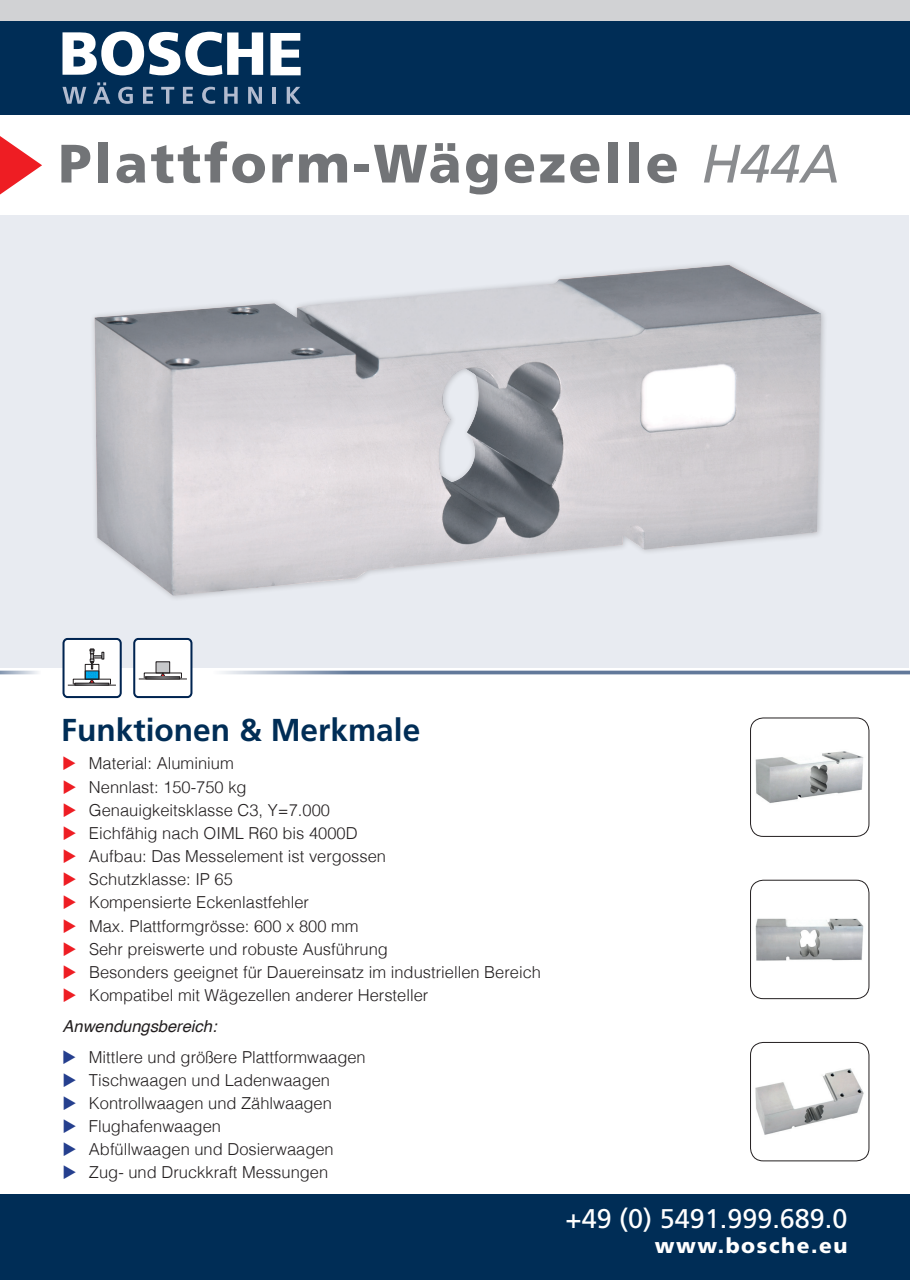
<style>
.page{position:relative;width:910px;height:1280px;background:#fff}
.page>*{position:absolute;margin:0;border:0;box-sizing:border-box;transform-origin:0 0}
.t1{font:900 54px "Frutiger LT Std";letter-spacing:.05em;color:#727477}
.t2{font:700 31.65px "Frutiger LT Std";color:#002d56}
.t3{font:27px "Frutiger LT Std";color:#fff}
.t4{font:900 21px "Frutiger LT Std";letter-spacing:.075em;color:#fff}
.t5{font:300 16.5px "Helvetica";color:#231f20}
.t6{font:italic 16.5px "Helvetica";color:#231f20}
.s1{font-weight:400;font-style:italic;color:#8a8c8f}
.s2{color:#ee1d23}
.s3{color:#253f8e}
</style>
<div class="page">
<div style="left:0;top:0;width:910px;height:30px;background:#d1d2d4"></div>
<div style="left:0;top:21px;width:910px;height:93px;background:#002d56"></div>
<div style="left:0;top:216px;width:909px;height:452px;background:#e8ebf1"></div>
<hr style="left:213px;top:671px;width:697px;height:3px;background:#62799a">
<div style="left:0;top:1194px;width:910px;height:85px;background:#002d56"></div>
<svg style="left:0;top:136px;width:42px;height:59px"></svg>
<hr style="left:0;top:671px;width:41px;height:3px;background:#62799a">
<svg style="left:270px;top:33px;width:31px;height:42px"></svg>
<svg style="left:63px;top:32px;width:200px;height:44px"></svg>
<svg style="left:63px;top:87px;width:23px;height:17px"></svg>
<svg style="left:93px;top:82px;width:17px;height:22px"></svg>
<svg style="left:118px;top:87px;width:15px;height:17px"></svg>
<svg style="left:143px;top:87px;width:10px;height:17px"></svg>
<svg style="left:161px;top:87px;width:13px;height:17px"></svg>
<svg style="left:183px;top:87px;width:10px;height:17px"></svg>
<svg style="left:202px;top:87px;width:13px;height:17px"></svg>
<svg style="left:224px;top:87px;width:14px;height:17px"></svg>
<svg style="left:248px;top:87px;width:14px;height:17px"></svg>
<hr style="left:273px;top:87px;width:3px;height:17px;background:#b2bbcf">
<svg style="left:287px;top:87px;width:14px;height:17px"></svg>
<img style="left:750px;top:718px;width:119px;height:118px">
<div style="left:750px;top:718px;width:119px;height:119px;border:1px solid #231f20;border-radius:13px"></div>
<div style="left:64px;top:639px;width:57px;height:58px;background:#fff;border-radius:4px"></div>
<div style="left:63px;top:638px;width:59px;height:60px;border:2px solid #002451;border-radius:4px"></div>
<div style="left:134px;top:639px;width:57px;height:58px;background:#fff;border-radius:4px"></div>
<div style="left:133px;top:638px;width:59px;height:60px;border:2px solid #002451;border-radius:4px"></div>
<hr style="left:68px;top:685px;width:48px;height:1px;background:#231f20">
<div style="left:73px;top:679px;width:38px;height:6px;border:1px solid #231f20"></div>
<div style="left:85px;top:664px;width:14px;height:16px;border:1px solid #231f20"></div>
<svg style="left:86px;top:649px;width:18px;height:34px"></svg>
<div style="left:75px;top:683px;width:34px;height:2px;border:1px solid #231f20"></div>
<div style="left:156px;top:662px;width:14px;height:11px;background:#c7c8ca"></div>
<div style="left:156px;top:662px;width:14px;height:11px;border:1px solid #231f20"></div>
<hr style="left:139px;top:679px;width:48px;height:1px;background:#231f20">
<div style="left:144px;top:672px;width:38px;height:6px;border:1px solid #231f20"></div>
<svg style="left:160px;top:672px;width:6px;height:5px"></svg>
<div style="left:146px;top:677px;width:34px;height:2px;border:1px solid #231f20"></div>
<img style="left:750px;top:880px;width:119px;height:119px">
<div style="left:750px;top:880px;width:119px;height:119px;border:1px solid #231f20;border-radius:13px"></div>
<img style="left:95px;top:265px;width:726px;height:331px">
<img style="left:750px;top:1042px;width:119px;height:119px">
<div style="left:750px;top:1042px;width:119px;height:119px;border:1px solid #231f20;border-radius:13px"></div>
<h1 class="t1" style="left:58px;top:131px;width:782px">Plattform-Wägezelle <span class="s1">H44A</span></h1>
<h2 class="t2" style="left:61px;top:712px;width:361px">Funktionen &amp; Merkmale</h2>
<p class="t5" style="left:62px;top:749px;width:173px"><span class="s2">◆</span> Material: Aluminium</p>
<p class="t5" style="left:62px;top:773px;width:186px"><span class="s2">◆</span> Nennlast: 150-750 kg</p>
<p class="t5" style="left:62px;top:796px;width:269px"><span class="s2">◆</span> Genauigkeitsklasse C3, Y=7.000</p>
<p class="t5" style="left:62px;top:819px;width:297px"><span class="s2">◆</span> Eichfähig nach OIML R60 bis 4000D</p>
<p class="t5" style="left:62px;top:842px;width:325px"><span class="s2">◆</span> Aufbau: Das Messelement ist vergossen</p>
<p class="t5" style="left:62px;top:865px;width:172px"><span class="s2">◆</span> Schutzklasse: IP 65</p>
<p class="t5" style="left:62px;top:888px;width:248px"><span class="s2">◆</span> Kompensierte Eckenlastfehler</p>
<p class="t5" style="left:62px;top:912px;width:298px"><span class="s2">◆</span> Max. Plattformgrösse: 600 x 800 mm</p>
<p class="t5" style="left:62px;top:935px;width:327px"><span class="s2">◆</span> Sehr preiswerte und robuste Ausführung</p>
<p class="t5" style="left:62px;top:958px;width:480px"><span class="s2">◆</span> Besonders geeignet für Dauereinsatz im industriellen Bereich</p>
<p class="t5" style="left:62px;top:981px;width:367px"><span class="s2">◆</span> Kompatibel mit Wägezellen anderer Hersteller</p>
<p class="t6" style="left:63px;top:1013px;width:156px">Anwendungsbereich:</p>
<p class="t5" style="left:62px;top:1043px;width:305px"><span class="s3">◆</span> Mittlere und größere Plattformwaagen</p>
<p class="t5" style="left:62px;top:1066px;width:269px"><span class="s3">◆</span> Tischwaagen und Ladenwaagen</p>
<p class="t5" style="left:62px;top:1089px;width:271px"><span class="s3">◆</span> Kontrollwaagen und Zählwaagen</p>
<p class="t5" style="left:62px;top:1112px;width:160px"><span class="s3">◆</span> Flughafenwaagen</p>
<p class="t5" style="left:62px;top:1135px;width:273px"><span class="s3">◆</span> Abfüllwaagen und Dosierwaagen</p>
<p class="t5" style="left:62px;top:1158px;width:267px"><span class="s3">◆</span> Zug- und Druckkraft Messungen</p>
<h3 class="t3" style="left:566px;top:1202px;width:283px">+49 (0) 5491.999.689.0</h3>
<p class="t4" style="left:655px;top:1233px;width:194px">www.bosche.eu</p>
</div>
